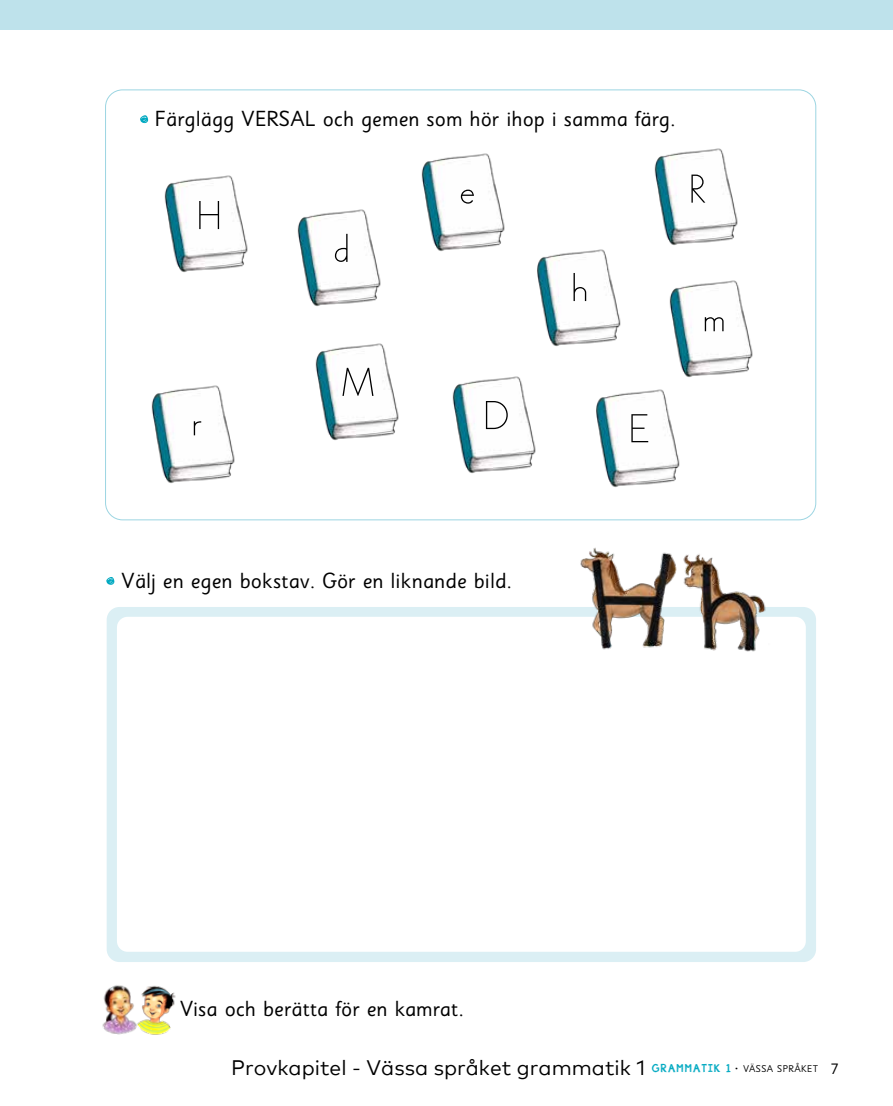
<style>
.page{position:relative;width:893px;height:1106px;background:#fff}
.page>*{position:absolute;margin:0;border:0;box-sizing:border-box;transform-origin:0 0}
.t1{font:54px "Majema Skol";color:#000}
.t2{font:21.75px "Sassoon Sans Std";color:#000}
.t3{font:21px "Mark OT";color:#000}
.t4{font:9.75px "Sassoon Sans Std";letter-spacing:.04em;color:#000}
.s1{font-family:"appleberry";font-size:11.25px;color:#00a9c1}
.s2{font-size:10.5px}
.s3{font-size:15px}
</style>
<div class="page">
<div style="left:0;top:0;width:893px;height:30px;background:#bee2eb"></div>
<div style="left:107px;top:607px;width:709px;height:355px;background:#dbeff4;border-radius:13px"></div>
<div style="left:117px;top:617px;width:689px;height:334px;background:#fff;border-radius:11px"></div>
<svg style="left:140px;top:115px;width:8px;height:8px"></svg>
<svg style="left:106px;top:577px;width:8px;height:8px"></svg>
<img style="left:297px;top:209px;width:84px;height:97px">
<img style="left:315px;top:343px;width:84px;height:97px">
<img style="left:596px;top:389px;width:84px;height:99px">
<img style="left:421px;top:153px;width:84px;height:98px">
<img style="left:654px;top:148px;width:84px;height:97px">
<img style="left:151px;top:385px;width:84px;height:98px">
<img style="left:537px;top:249px;width:84px;height:98px">
<img style="left:164px;top:175px;width:84px;height:97px">
<img style="left:452px;top:376px;width:84px;height:97px">
<img style="left:669px;top:280px;width:84px;height:97px">
<img style="left:580px;top:547px;width:186px;height:105px">
<img style="left:141px;top:985px;width:35px;height:50px">
<img style="left:102px;top:985px;width:39px;height:50px">
<p class="t2" style="left:155px;top:105px;width:522px">Färglägg VERSAL och gemen som hör ihop i samma färg.</p>
<h1 class="t1" style="left:196px;top:195px;width:28px">H</h1>
<h1 class="t1" style="left:191px;top:401px;width:14px">r</h1>
<h1 class="t1" style="left:333px;top:228px;width:19px">d</h1>
<h1 class="t1" style="left:341px;top:362px;width:35px">M</h1>
<h1 class="t1" style="left:459px;top:170px;width:19px">e</h1>
<h1 class="t1" style="left:483px;top:395px;width:29px">D</h1>
<h1 class="t1" style="left:571px;top:267px;width:20px">h</h1>
<h1 class="t1" style="left:628px;top:408px;width:23px">E</h1>
<h1 class="t1" style="left:688px;top:169px;width:19px">R</h1>
<h1 class="t1" style="left:702px;top:297px;width:26px">m</h1>
<p class="t2" style="left:121px;top:567px;width:392px">Välj en egen bokstav. Gör en liknande bild.</p>
<p class="t2" style="left:180px;top:995px;width:286px">Visa och berätta för en kamrat.</p>
<p class="t3" style="left:231px;top:1054px;width:415px">Provkapitel - Vässa språket grammatik 1</p>
<p class="t4" style="left:652px;top:1062px;width:188px"><span class="s1">GRAMMATIK 1</span> <span class="s2">•</span> VÄSSA SPRÅKET <span class="s3">7</span></p>
</div>
